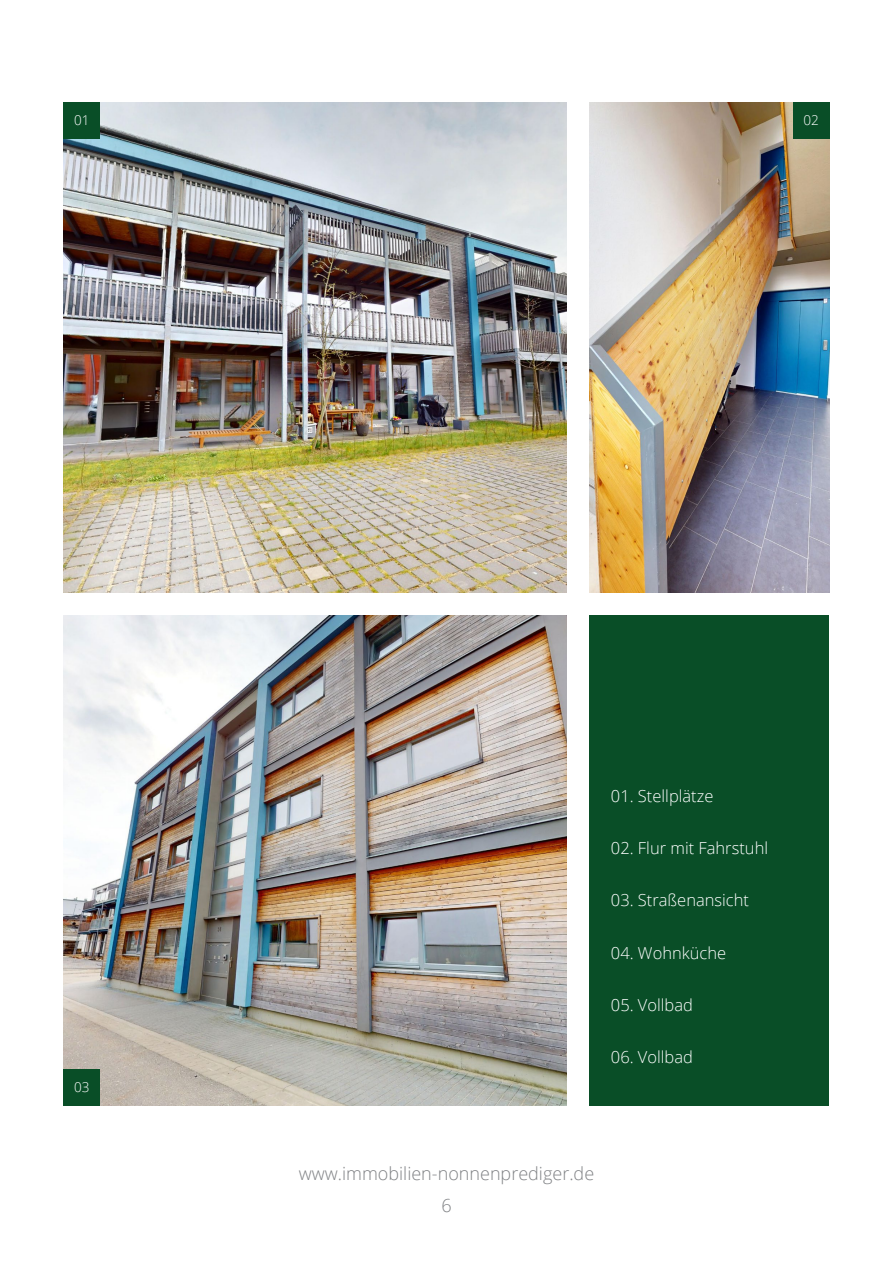
<style>
.page{position:relative;width:893px;height:1263px;background:#fff}
.page>*{position:absolute;margin:0;border:0;box-sizing:border-box;transform-origin:0 0}
.t1{font:300 18px/32px "Open Sans";color:#808285;text-align:center}
.t2{font:300 16.5px "Open Sans";color:#fff}
.t3{font:300 13.5px "Open Sans";color:#fff}
</style>
<div class="page">
<img style="left:64px;top:102px;width:502px;height:490px">
<img style="left:64px;top:616px;width:502px;height:490px">
<img style="left:590px;top:102px;width:239px;height:490px">
<div style="left:590px;top:616px;width:239px;height:490px;background:#094e27"></div>
<div style="left:64px;top:102px;width:36px;height:36px;background:#094e27"></div>
<div style="left:64px;top:1069px;width:36px;height:37px;background:#094e27"></div>
<div style="left:793px;top:102px;width:36px;height:36px;background:#094e27"></div>
<p class="t3" style="left:74px;top:111px;width:17px">01</p>
<p class="t3" style="left:803px;top:111px;width:17px">02</p>
<p class="t3" style="left:74px;top:1078px;width:17px">03</p>
<p class="t2" style="left:611px;top:784px;width:104px">01. Stellplätze</p>
<p class="t2" style="left:611px;top:837px;width:159px">02. Flur mit Fahrstuhl</p>
<p class="t2" style="left:611px;top:889px;width:140px">03. Straßenansicht</p>
<p class="t2" style="left:611px;top:941px;width:117px">04. Wohnküche</p>
<p class="t2" style="left:611px;top:994px;width:84px">05. Vollbad</p>
<p class="t2" style="left:611px;top:1046px;width:84px">06. Vollbad</p>
<p class="t1" style="left:299px;top:1157px;width:297px">www.immobilien-nonnenprediger.de<br>6</p>
</div>
